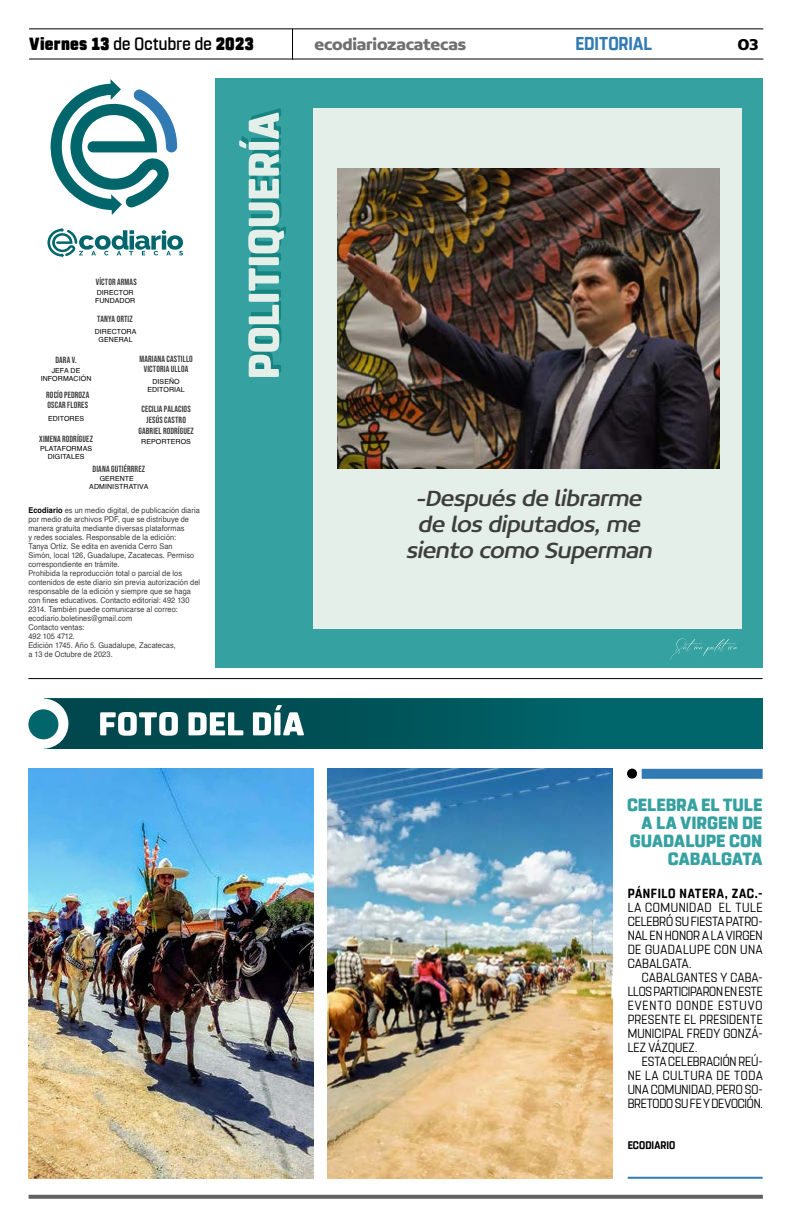
<style>
.page{position:relative;width:791px;height:1225px;background:#fff}
.page>*{position:absolute;margin:0;border:0;box-sizing:border-box;transform-origin:0 0}
.t1{font:italic 24px/26px "Concord";color:#3d3d3d;text-align:center}
.t2{font:700 18.6px "Rohn Rounded";color:#327ab3;scale:.91 1}
.t3{font:800 17.6px/18px "Rohn Rounded";color:#36a1a1;text-align:right}
.t4{font:900 17.6px "Rohn Rounded";letter-spacing:.02em;color:#000;scale:.91 1}
.t5{font:700 16.9px "Concord";letter-spacing:-.01em;color:#706f6f}
.t6{font:700 16.9px "Concord";color:#000}
.t7{font:13.2px/14px "Rohn Rounded";letter-spacing:.015em;color:#000;text-align:justify;scale:.89 1}
.t8{font:13.2px/14px "Rohn Rounded";letter-spacing:.015em;color:#000;text-align:justify;scale:.91 1}
.t9{font:700 13.2px "Rohn Rounded";letter-spacing:.055em;color:#000;scale:.91 1}
.t10{font:700 11px "Rohn Rounded";letter-spacing:.005em;color:#000;scale:.91 1}
.t11{font:9px/11.2px "Bebas Neue";letter-spacing:.015em;color:#3d3d3d;text-align:center}
.t12{font:8px/9px "Helvetica";letter-spacing:.01em;color:#3d3d3d;scale:.92 1}
.t13{font:7px/8px "Helvetica";letter-spacing:.01em;color:#000;text-align:center}
.s1{font-weight:500}
.s2{font-weight:700;color:#000}
</style>
<div class="page">
<div style="left:44px;top:698px;width:719px;height:50px;background:#00666c"></div>
<img style="left:328px;top:768px;width:285px;height:410px">
<img style="left:28px;top:768px;width:286px;height:410px">
<svg style="left:29px;top:1194px;width:734px;height:4px;background:#7f7f7f"></svg>
<hr style="left:29px;top:28px;width:734px;height:1px;background:#000">
<hr style="left:29px;top:59px;width:734px;height:1px;background:#000">
<hr style="left:292px;top:29px;width:1px;height:31px;background:#000">
<div style="left:215px;top:78px;width:548px;height:589px;background:#36a1a1"></div>
<div style="left:314px;top:108px;width:428px;height:520px;background:#e4efe9"></div>
<hr style="left:28px;top:678px;width:735px;height:1px;background:#000">
<svg style="left:670px;top:638px;width:67px;height:22px"></svg>
<svg style="left:239px;top:108px;width:47px;height:269px"></svg>
<div style="left:642px;top:769px;width:121px;height:10px;background:#327ab3"></div>
<div style="left:627px;top:768px;width:10px;height:10px;background:#000;border-radius:50%"></div>
<svg style="left:44px;top:698px;width:538px;height:51px"></svg>
<div style="left:18px;top:698px;width:50px;height:50px;background:#fff;border-radius:50%"></div>
<div style="left:28px;top:709px;width:30px;height:30px;background:#00666c;border-radius:50%"></div>
<svg style="left:47px;top:228px;width:136px;height:30px"></svg>
<svg style="left:50px;top:79px;width:127px;height:136px"></svg>
<img style="left:338px;top:168px;width:382px;height:300px">
<hr style="left:628px;top:1176px;width:135px;height:2px;background:#327ab3">
<h3 class="t4" style="left:29px;top:33px;width:249px">Viernes 13 <span class="s1">de Octubre de</span> 2023</h3>
<h3 class="t5" style="left:314px;top:34px;width:153px">ecodiariozacatecas</h3>
<h2 class="t2" style="left:575px;top:32px;width:86px">EDITORIAL</h2>
<h3 class="t6" style="left:737px;top:34px;width:23px">03</h3>
<p class="t11" style="left:55px;top:354px;width:23px">DARA V.</p>
<p class="t11" style="left:96px;top:276px;width:42px">VÍCTOR ARMAS</p>
<p class="t11" style="left:97px;top:313px;width:37px">TANYA ORTIZ</p>
<p class="t13" style="left:95px;top:327px;width:43px">DIRECTORA<br>GENERAL</p>
<p class="t13" style="left:95px;top:289px;width:42px;text-align:left">DIRECTOR<br>FUNDADOR</p>
<p class="t11" style="left:139px;top:353px;width:55px">MARIANA CASTILLO</p>
<p class="t11" style="left:144px;top:363px;width:46px">VICTORIA ULLOA</p>
<p class="t13" style="left:41px;top:367px;width:52px">JEFA DE<br>INFORMACIÓN</p>
<p class="t13" style="left:147px;top:378px;width:39px">DISEÑO<br>EDITORIAL</p>
<p class="t11" style="left:46px;top:390px;width:45px;line-height:10px;text-align:left">ROCÍO PEDROZA<br>OSCAR FLORES</p>
<p class="t11" style="left:138px;top:403px;width:57px">CECILIA PALACIOS<br>JESÚS CASTRO<br>GABRIEL RODRÍGUEZ</p>
<p class="t13" style="left:48px;top:414px;width:38px">EDITORES</p>
<p class="t11" style="left:39px;top:433px;width:55px">XIMENA RODRÍGUEZ</p>
<p class="t13" style="left:89px;top:474px;width:61px">GERENTE<br>ADMINISTRATIVA</p>
<p class="t13" style="left:141px;top:438px;width:51px">REPORTEROS</p>
<p class="t13" style="left:40px;top:444px;width:54px">PLATAFORMAS<br>DIGITALES</p>
<p class="t11" style="left:93px;top:463px;width:54px">DIANA GUTIÉRRREZ</p>
<p class="t12" style="left:28px;top:505px;width:188px"><span class="s2">Ecodiario</span> es un medio digital, de publicación diaria por medio de archivos PDF, que se distribuye de manera gratuita mediante diversas plataformas<br>y redes sociales. Responsable de la edición:<br>Tanya Ortíz. Se edita en avenida Cerro San<br>Simón, local 126, Guadalupe, Zacatecas. Permiso correspondiente en trámite.<br>Prohibida la reproducción total o parcial de los contenidos de este diario sin previa autorización del responsable de la edición y siempre que se haga con fines educativos. Contacto editorial: 492 130<br>2314. También puede comunicarse al correo: ecodiario.boletines@gmail.com<br>Contacto ventas:<br>492 105 4712.<br>Edición 1745. Año 5. Guadalupe, Zacatecas,<br>a 13 de Octubre de 2023.</p>
<h1 class="t1" style="left:406px;top:485px;width:252px">-Después de librarme de los diputados,me siento como Superman</h1>
<h3 class="t3" style="left:627px;top:796px;width:137px">CELEBRA EL TULE<br>A LA VIRGEN DE<br>GUADALUPE CON<br>CABALGATA</h3>
<h3 class="t9" style="left:628px;top:885px;width:150px">PÁNFILO NATERA, ZAC.-</h3>
<h3 class="t8" style="left:628px;top:900px;width:150px">LA COMUNIDAD EL TULE CELEBRÓ SU FIESTA PATRO-NAL EN HONOR A LA VIRGEN DE GUADALUPE CON UNA CABALGATA.</h3>
<h3 class="t7" style="left:628px;top:970px;width:153px;text-indent:14px">CABALGANTES Y CABA-LLOS PARTICIPARON EN ESTE EVENTO DONDE ESTUVO PRESENTE EL PRESIDENTE MUNICIPAL FREDY GONZÁ-LEZ VÁZQUEZ.</h3>
<h3 class="t7" style="left:628px;top:1054px;width:153px;text-indent:14px">ESTA CELEBRACIÓN REÚ-NE LA CULTURA DE TODA UNA COMUNIDAD, PERO SO-BRETODO SU FE Y DEVOCIÓN.</h3>
<h3 class="t10" style="left:628px;top:1138px;width:54px">ECODIARIO</h3>
</div>
